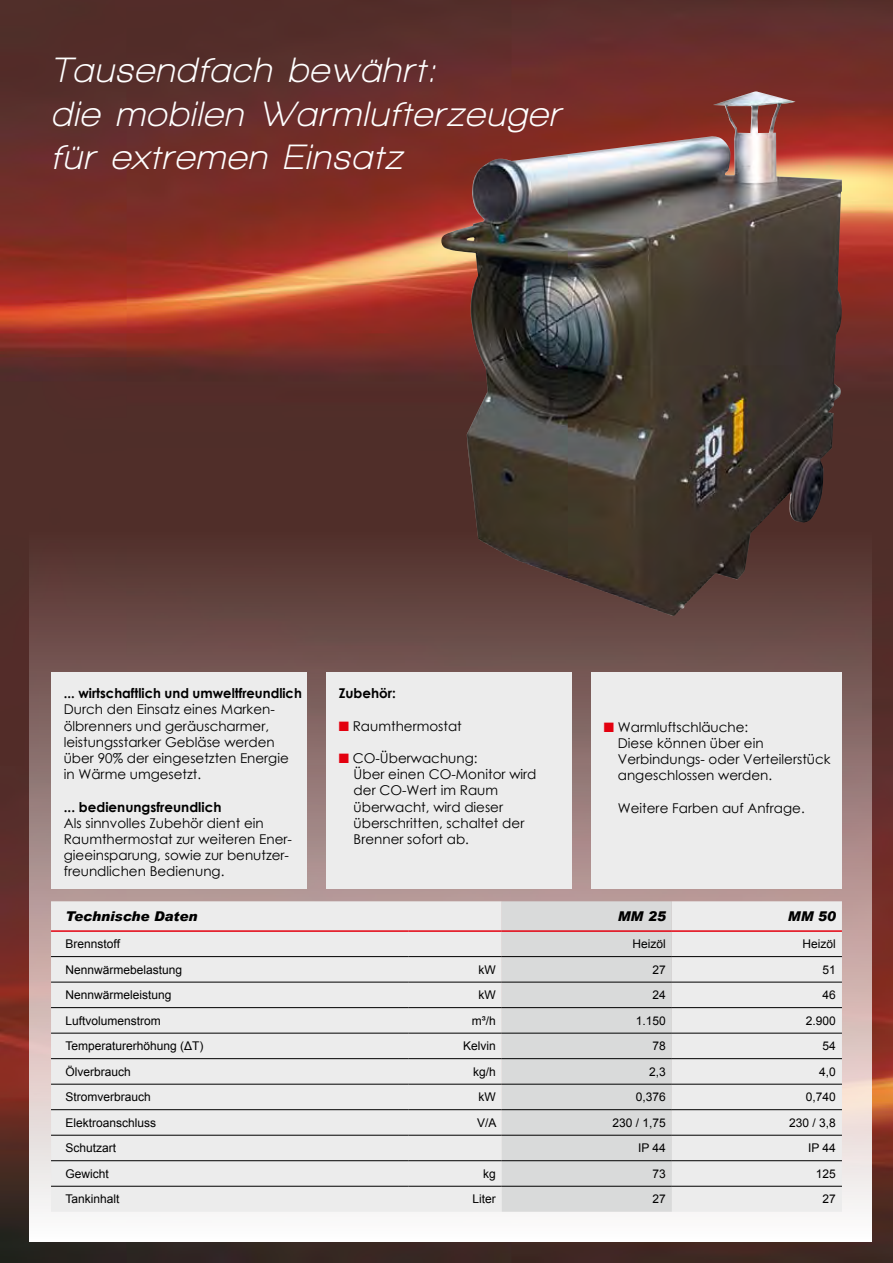
<style>
.page{position:relative;width:893px;height:1263px;background:#fff}
.page>*{position:absolute;margin:0;border:0;box-sizing:border-box;transform-origin:0 0}
.t1{font:italic 700 36px/43.2px "Walkway";letter-spacing:.05em;color:#fff}
.t2{font:13.5px/16.2px "Century Gothic";color:#000}
.t3{font:700 13.5px "Century Gothic";color:#000}
.t4{font:italic 900 13.5px "Arial";color:#000}
.t5{font:12px "Arial";color:#000}
.s1{color:#e3000f}
</style>
<div class="page">
<img style="left:0;top:0;width:893px;height:1263px">
<div style="left:30px;top:531px;width:842px;height:711px;background:linear-gradient(to bottom,#55302c,#fffffe)"></div>
<img style="left:440px;top:91px;width:402px;height:525px">
<div style="left:51px;top:901px;width:791px;height:311px;background:#ececec"></div>
<div style="left:502px;top:901px;width:170px;height:311px;background:#d9dada"></div>
<hr style="left:51px;top:956px;width:357px;height:1px;background:#000">
<hr style="left:408px;top:956px;width:94px;height:1px;background:#000">
<hr style="left:502px;top:956px;width:170px;height:1px;background:#000">
<hr style="left:672px;top:956px;width:170px;height:1px;background:#000">
<hr style="left:51px;top:982px;width:357px;height:1px;background:#000">
<hr style="left:408px;top:982px;width:94px;height:1px;background:#000">
<hr style="left:502px;top:982px;width:170px;height:1px;background:#000">
<hr style="left:672px;top:982px;width:170px;height:1px;background:#000">
<hr style="left:51px;top:1007px;width:357px;height:1px;background:#000">
<hr style="left:408px;top:1007px;width:94px;height:1px;background:#000">
<hr style="left:502px;top:1007px;width:170px;height:1px;background:#000">
<hr style="left:672px;top:1007px;width:170px;height:1px;background:#000">
<hr style="left:51px;top:1033px;width:357px;height:1px;background:#000">
<hr style="left:408px;top:1033px;width:94px;height:1px;background:#000">
<hr style="left:502px;top:1033px;width:170px;height:1px;background:#000">
<hr style="left:672px;top:1033px;width:170px;height:1px;background:#000">
<hr style="left:51px;top:1058px;width:357px;height:1px;background:#000">
<hr style="left:408px;top:1058px;width:94px;height:1px;background:#000">
<hr style="left:502px;top:1058px;width:170px;height:1px;background:#000">
<hr style="left:672px;top:1058px;width:170px;height:1px;background:#000">
<hr style="left:51px;top:1084px;width:357px;height:1px;background:#000">
<hr style="left:408px;top:1084px;width:94px;height:1px;background:#000">
<hr style="left:502px;top:1084px;width:170px;height:1px;background:#000">
<hr style="left:672px;top:1084px;width:170px;height:1px;background:#000">
<hr style="left:51px;top:1109px;width:357px;height:1px;background:#000">
<hr style="left:408px;top:1109px;width:94px;height:1px;background:#000">
<hr style="left:502px;top:1109px;width:170px;height:1px;background:#000">
<hr style="left:672px;top:1109px;width:170px;height:1px;background:#000">
<hr style="left:51px;top:1135px;width:357px;height:1px;background:#000">
<hr style="left:408px;top:1135px;width:94px;height:1px;background:#000">
<hr style="left:502px;top:1135px;width:170px;height:1px;background:#000">
<hr style="left:672px;top:1135px;width:170px;height:1px;background:#000">
<hr style="left:51px;top:1160px;width:357px;height:1px;background:#000">
<hr style="left:408px;top:1160px;width:94px;height:1px;background:#000">
<hr style="left:502px;top:1160px;width:170px;height:1px;background:#000">
<hr style="left:672px;top:1160px;width:170px;height:1px;background:#000">
<hr style="left:51px;top:1186px;width:357px;height:1px;background:#000">
<hr style="left:408px;top:1186px;width:94px;height:1px;background:#000">
<hr style="left:502px;top:1186px;width:170px;height:1px;background:#000">
<hr style="left:672px;top:1186px;width:170px;height:1px;background:#000">
<hr style="left:51px;top:930px;width:357px;height:2px;background:#e3000f">
<hr style="left:408px;top:930px;width:94px;height:2px;background:#e3000f">
<hr style="left:502px;top:930px;width:170px;height:2px;background:#e3000f">
<hr style="left:672px;top:930px;width:170px;height:2px;background:#e3000f">
<div style="left:51px;top:672px;width:255px;height:217px;background:#ececec"></div>
<div style="left:326px;top:672px;width:246px;height:217px;background:#ececec"></div>
<div style="left:591px;top:672px;width:251px;height:217px;background:#ececec"></div>
<h1 class="t1" style="left:51px;top:48px;width:511px">Tausendfach bewährt:<br>die mobilen Warmlufterzeuger für extremen Einsatz</h1>
<p class="t3" style="left:64px;top:683px;width:240px">... wirtschaftlich und umweltfreundlich</p>
<p class="t2" style="left:64px;top:701px;width:227px">Durch den Einsatz eines Marken&shy;ölbrenners und geräuscharmer, leistungsstarker Gebläse werden über 90% der eingesetzten Energie in Wärme umgesetzt.</p>
<p class="t3" style="left:64px;top:796px;width:159px">... bedienungsfreundlich</p>
<p class="t2" style="left:64px;top:815px;width:230px">Als sinnvolles Zubehör dient ein<br>Raumthermostat zur weiteren Ener&shy;gieeinsparung, sowie zur benutzer&shy;freundlichen Bedienung.</p>
<p class="t3" style="left:339px;top:683px;width:59px">Zubehör:</p>
<p class="t2" style="left:339px;top:717px;width:125px"><span class="s1">■</span> Raumthermostat</p>
<p class="t2" style="left:354px;top:750px;width:184px;text-indent:-15px"><span class="s1">■</span> CO-Überwachung:<br>Über einen CO-Monitor wird der CO-Wert im Raum überwacht, wird dieser überschritten, schaltet der<br>Brenner sofort ab.</p>
<p class="t2" style="left:618px;top:718px;width:214px;text-indent:-14px"><span class="s1">■</span> Warmluftschläuche:<br>Diese können über ein<br>Verbindungs- oder Verteilerstück angeschlossen werden.</p>
<p class="t2" style="left:618px;top:799px;width:188px">Weitere Farben auf Anfrage.</p>
<p class="t4" style="left:66px;top:908px;width:133px">Technische Daten</p>
<p class="t4" style="left:618px;top:908px;width:49px">MM 25</p>
<p class="t4" style="left:788px;top:908px;width:49px">MM 50</p>
<p class="t5" style="left:66px;top:936px;width:56px">Brennstoff</p>
<p class="t5" style="left:632px;top:936px;width:35px">Heizöl</p>
<p class="t5" style="left:803px;top:936px;width:35px">Heizöl</p>
<p class="t5" style="left:66px;top:962px;width:118px">Nennwärmebelastung</p>
<p class="t5" style="left:478px;top:962px;width:19px">kW</p>
<p class="t5" style="left:652px;top:962px;width:15px">27</p>
<p class="t5" style="left:823px;top:962px;width:15px">51</p>
<p class="t5" style="left:66px;top:987px;width:108px">Nennwärmeleistung</p>
<p class="t5" style="left:478px;top:987px;width:19px">kW</p>
<p class="t5" style="left:652px;top:987px;width:15px">24</p>
<p class="t5" style="left:823px;top:987px;width:15px">46</p>
<p class="t5" style="left:66px;top:1013px;width:97px">Luftvolumenstrom</p>
<p class="t5" style="left:472px;top:1013px;width:25px">m³/h</p>
<p class="t5" style="left:636px;top:1013px;width:32px">1.150</p>
<p class="t5" style="left:806px;top:1013px;width:32px">2.900</p>
<p class="t5" style="left:66px;top:1038px;width:140px">Temperaturerhöhung (ΔT)</p>
<p class="t5" style="left:463px;top:1038px;width:34px">Kelvin</p>
<p class="t5" style="left:652px;top:1038px;width:15px">78</p>
<p class="t5" style="left:823px;top:1038px;width:15px">54</p>
<p class="t5" style="left:66px;top:1064px;width:67px">Ölverbrauch</p>
<p class="t5" style="left:473px;top:1064px;width:24px">kg/h</p>
<p class="t5" style="left:649px;top:1064px;width:18px">2,3</p>
<p class="t5" style="left:819px;top:1064px;width:18px">4,0</p>
<p class="t5" style="left:66px;top:1089px;width:87px">Stromverbrauch</p>
<p class="t5" style="left:478px;top:1089px;width:19px">kW</p>
<p class="t5" style="left:636px;top:1089px;width:32px">0,376</p>
<p class="t5" style="left:806px;top:1089px;width:32px">0,740</p>
<p class="t5" style="left:66px;top:1115px;width:92px">Elektroanschluss</p>
<p class="t5" style="left:477px;top:1115px;width:21px">V/A</p>
<p class="t5" style="left:612px;top:1115px;width:55px">230 / 1,75</p>
<p class="t5" style="left:789px;top:1115px;width:48px">230 / 3,8</p>
<p class="t5" style="left:66px;top:1140px;width:52px">Schutzart</p>
<p class="t5" style="left:638px;top:1140px;width:29px">IP 44</p>
<p class="t5" style="left:808px;top:1140px;width:29px">IP 44</p>
<p class="t5" style="left:66px;top:1166px;width:45px">Gewicht</p>
<p class="t5" style="left:483px;top:1166px;width:14px">kg</p>
<p class="t5" style="left:652px;top:1166px;width:15px">73</p>
<p class="t5" style="left:816px;top:1166px;width:22px">125</p>
<p class="t5" style="left:66px;top:1191px;width:56px">Tankinhalt</p>
<p class="t5" style="left:472px;top:1191px;width:25px">Liter</p>
<p class="t5" style="left:652px;top:1191px;width:15px">27</p>
<p class="t5" style="left:823px;top:1191px;width:15px">27</p>
</div>
